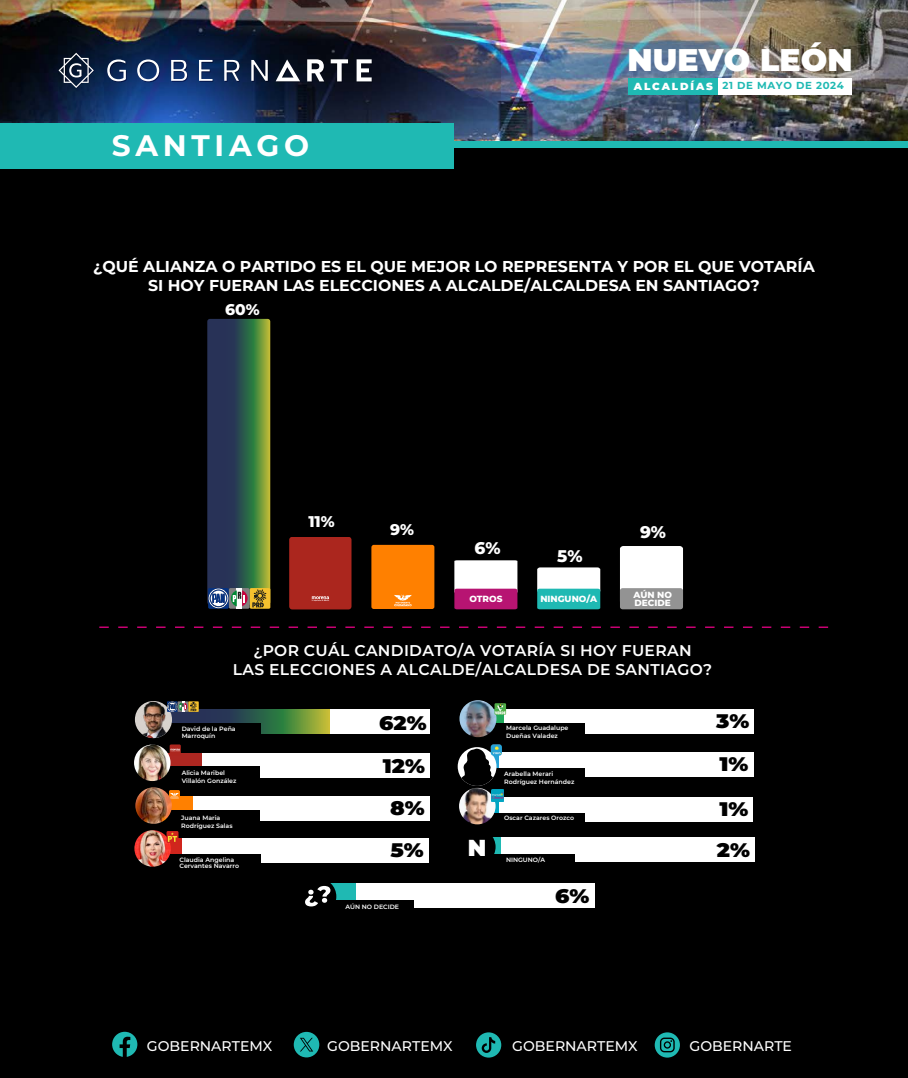
<style>
.page{position:relative;width:908px;height:1078px;background:#fff}
.page>*{position:absolute;margin:0;border:0;box-sizing:border-box;transform-origin:0 0}
.t1{font:900 31.4px "Montserrat";letter-spacing:.005em;color:#fff}
.t2{font:700 29.6px "Montserrat";letter-spacing:.16em;color:#fff}
.t3{font:900 23px "Montserrat";color:#fff}
.t4{font:900 19.6px "Montserrat";color:#000;scale:1.1 1}
.t5{font:800 16.8px "Montserrat";color:#fff}
.t6{font:700 15.8px/19px "Montserrat";color:#fff;text-align:center}
.t7{font:600 15.6px/18.8px "Montserrat";letter-spacing:.02em;color:#fff;text-align:center}
.t8{font:800 15.4px "Montserrat";color:#fff}
.t9{font:500 14px "Montserrat";color:#fff}
.t10{font:700 10.2px "Montserrat";letter-spacing:.06em;color:#1fb9b3}
.t11{font:800 9px/7.6px "Montserrat";color:#fff}
.t12{font:600 6.2px/7.6px "Montserrat";color:#fff}
.s1{font-weight:900;color:#fff}
</style>
<div class="page">
<img style="left:0;top:0;width:907px;height:141px">
<div style="left:0;top:147px;width:907px;height:930px;background:#000"></div>
<div style="left:0;top:123px;width:453px;height:46px;background:#1fb9b3"></div>
<div style="left:450px;top:141px;width:457px;height:6px;background:#1fb9b3"></div>
<div style="left:371px;top:544px;width:63px;height:65px;background:#ff8000;border-radius:2px"></div>
<svg style="left:394px;top:594px;width:18px;height:13px"></svg>
<div style="left:289px;top:536px;width:62px;height:73px;background:#ab261e"></div>
<svg style="left:207px;top:319px;width:63px;height:289px;background:#425d4e"></svg>
<svg style="left:293px;top:1031px;width:26px;height:26px"></svg>
<svg style="left:476px;top:1032px;width:25px;height:25px"></svg>
<svg style="left:654px;top:1032px;width:25px;height:25px"></svg>
<svg style="left:112px;top:1031px;width:25px;height:25px"></svg>
<svg style="left:537px;top:567px;width:63px;height:42px"></svg>
<svg style="left:619px;top:546px;width:63px;height:43px"></svg>
<div style="left:619px;top:588px;width:63px;height:21px;background:#939393;border-radius:3px"></div>
<svg style="left:454px;top:560px;width:63px;height:49px"></svg>
<div style="left:495px;top:837px;width:259px;height:24px;background:#fff"></div>
<svg style="left:493px;top:837px;width:8px;height:16px"></svg>
<div style="left:481px;top:853px;width:93px;height:12px;background:#000"></div>
<div style="left:335px;top:883px;width:259px;height:24px;background:#fff"></div>
<div style="left:327px;top:883px;width:28px;height:24px;background:#1fb9b3"></div>
<div style="left:320px;top:900px;width:94px;height:12px;background:#000"></div>
<div style="left:495px;top:752px;width:258px;height:24px;background:#fff"></div>
<div style="left:478px;top:768px;width:106px;height:10px;background:#000"></div>
<div style="left:171px;top:796px;width:258px;height:24px;background:#fff"></div>
<div style="left:166px;top:796px;width:27px;height:24px;background:#ff8000"></div>
<div style="left:159px;top:810px;width:101px;height:12px;background:#000"></div>
<div style="left:171px;top:709px;width:259px;height:24px;background:#fff"></div>
<svg style="left:170px;top:709px;width:160px;height:24px;background:#4a6e46"></svg>
<div style="left:152px;top:723px;width:108px;height:10px;background:#000"></div>
<svg style="left:169px;top:789px;width:11px;height:11px"></svg>
<svg style="left:170px;top:792px;width:9px;height:6px"></svg>
<div style="left:135px;top:700px;width:37px;height:38px;background:#d8d3ce;border-radius:50%"></div>
<img style="left:135px;top:701px;width:35px;height:37px">
<div style="left:188px;top:701px;width:11px;height:10px;background:#f5c12e"></div>
<svg style="left:167px;top:701px;width:30px;height:10px"></svg>
<img style="left:135px;top:787px;width:37px;height:36px;border-radius:18px">
<div style="left:171px;top:753px;width:259px;height:24px;background:#fff"></div>
<div style="left:167px;top:753px;width:35px;height:24px;background:#ad2721"></div>
<div style="left:157px;top:766px;width:103px;height:12px;background:#000"></div>
<svg style="left:169px;top:744px;width:12px;height:11px"></svg>
<svg style="left:170px;top:748px;width:10px;height:3px"></svg>
<img style="left:134px;top:744px;width:36px;height:36px;border-radius:18px">
<div style="left:495px;top:709px;width:258px;height:24px;background:#fff"></div>
<svg style="left:496px;top:714px;width:8px;height:9px"></svg>
<div style="left:483px;top:723px;width:101px;height:13px;background:#000"></div>
<img style="left:459px;top:700px;width:37px;height:37px;border-radius:18px">
<svg style="left:494px;top:703px;width:12px;height:11px"></svg>
<svg style="left:495px;top:703px;width:10px;height:11px"></svg>
<div style="left:494px;top:797px;width:259px;height:24px;background:#fff"></div>
<svg style="left:494px;top:801px;width:4px;height:12px"></svg>
<div style="left:478px;top:813px;width:106px;height:10px;background:#000"></div>
<img style="left:459px;top:787px;width:36px;height:37px;border-radius:18px">
<div style="left:459px;top:828px;width:36px;height:36px;background:#000;border-radius:50%"></div>
<div style="left:300px;top:878px;width:36px;height:36px;background:#000;border-radius:50%"></div>
<svg style="left:457px;top:744px;width:46px;height:57px"></svg>
<svg style="left:93px;top:626px;width:734px;height:1px"></svg>
<div style="left:170px;top:838px;width:258px;height:24px;background:#fff"></div>
<div style="left:165px;top:838px;width:16px;height:24px;background:#d0251d"></div>
<div style="left:154px;top:854px;width:106px;height:10px;background:#000"></div>
<img style="left:134px;top:830px;width:37px;height:36px;border-radius:18px">
<svg style="left:166px;top:830px;width:12px;height:12px"></svg>
<svg style="left:168px;top:832px;width:9px;height:9px"></svg>
<svg style="left:305px;top:885px;width:25px;height:21px"></svg>
<div style="left:628px;top:78px;width:223px;height:16px;background:#fff"></div>
<div style="left:628px;top:78px;width:89px;height:16px;background:#1fb9b3"></div>
<svg style="left:107px;top:59px;width:19px;height:23px"></svg>
<svg style="left:137px;top:59px;width:23px;height:23px"></svg>
<svg style="left:171px;top:60px;width:17px;height:22px"></svg>
<svg style="left:199px;top:60px;width:14px;height:22px"></svg>
<svg style="left:224px;top:60px;width:16px;height:22px"></svg>
<svg style="left:251px;top:60px;width:17px;height:22px"></svg>
<svg style="left:275px;top:59px;width:26px;height:23px"></svg>
<svg style="left:307px;top:59px;width:41px;height:24px"></svg>
<svg style="left:356px;top:59px;width:16px;height:24px"></svg>
<svg style="left:58px;top:53px;width:37px;height:35px"></svg>
<h2 class="t2" style="left:112px;top:124px;width:199px">SANTIAGO</h2>
<h1 class="t1" style="left:627px;top:36px;width:227px">NUEVO LEÓN</h1>
<h3 class="t10" style="left:633px;top:78px;width:211px"><span class="s1">ALCALDÍAS</span> 21 DE MAYO DE 2024</h3>
<h3 class="t6" style="left:93px;top:256px;width:722px">¿QUÉ ALIANZA O PARTIDO ES EL QUE MEJOR LO REPRESENTA Y POR EL QUE VOTARÍA<br>SI HOY FUERAN LAS ELECCIONES A ALCALDE/ALCALDESA EN SANTIAGO?</h3>
<h3 class="t8" style="left:225px;top:298px;width:36px">60%</h3>
<h3 class="t8" style="left:308px;top:510px;width:28px">11%</h3>
<h3 class="t8" style="left:390px;top:518px;width:25px">9%</h3>
<h3 class="t5" style="left:474px;top:535px;width:28px">6%</h3>
<h3 class="t11" style="left:469px;top:594px;width:35px">OTROS</h3>
<h3 class="t5" style="left:557px;top:543px;width:27px">5%</h3>
<h3 class="t5" style="left:639px;top:520px;width:28px">9%</h3>
<h3 class="t11" style="left:540px;top:594px;width:58px">NINGUNO/A</h3>
<h3 class="t11" style="left:633px;top:590px;width:40px">AÚN NO<br>DECIDE</h3>
<h3 class="t7" style="left:233px;top:640px;width:480px">¿POR CUÁL CANDIDATO/A VOTARÍA SI HOY FUERAN<br>LAS ELECCIONES A ALCALDE/ALCALDESA DE SANTIAGO?</h3>
<p class="t12" style="left:182px;top:724px;width:55px">David de la Peña<br>Marroquín</p>
<h3 class="t4" style="left:379px;top:707px;width:45px">62%</h3>
<p class="t12" style="left:506px;top:724px;width:64px">Marcela Guadalupe<br>Dueñas Valadez</p>
<h3 class="t4" style="left:715px;top:706px;width:32px">3%</h3>
<p class="t12" style="left:182px;top:768px;width:45px">Alicia Maribel</p>
<h3 class="t4" style="left:382px;top:751px;width:40px">12%</h3>
<p class="t12" style="left:182px;top:776px;width:56px">Villalón González</p>
<p class="t12" style="left:504px;top:769px;width:72px">Arabella Merari<br>Rodríguez Hernández</p>
<h3 class="t4" style="left:719px;top:749px;width:28px">1%</h3>
<p class="t12" style="left:181px;top:813px;width:53px">Juana Maria<br>Rodríguez Salas</p>
<h3 class="t4" style="left:390px;top:793px;width:33px">8%</h3>
<p class="t12" style="left:504px;top:814px;width:71px">Oscar Cazares Orozco</p>
<h3 class="t4" style="left:719px;top:794px;width:28px">1%</h3>
<p class="t12" style="left:179px;top:855px;width:61px;line-height:6px">Claudia Angelina<br>Cervantes Navarro</p>
<h3 class="t4" style="left:390px;top:835px;width:32px">5%</h3>
<h3 class="t3" style="left:467px;top:830px;width:20px">N</h3>
<p class="t12" style="left:505px;top:855px;width:41px">NINGUNO/A</p>
<h3 class="t4" style="left:716px;top:835px;width:32px">2%</h3>
<p class="t12" style="left:345px;top:902px;width:55px">AÚN NO DECIDE</p>
<h3 class="t4" style="left:555px;top:880px;width:33px">6%</h3>
<h3 class="t9" style="left:147px;top:1036px;width:127px">GOBERNARTEMX</h3>
<h3 class="t9" style="left:327px;top:1036px;width:127px">GOBERNARTEMX</h3>
<h3 class="t9" style="left:512px;top:1036px;width:127px">GOBERNARTEMX</h3>
<h3 class="t9" style="left:689px;top:1036px;width:104px">GOBERNARTE</h3>
</div>
